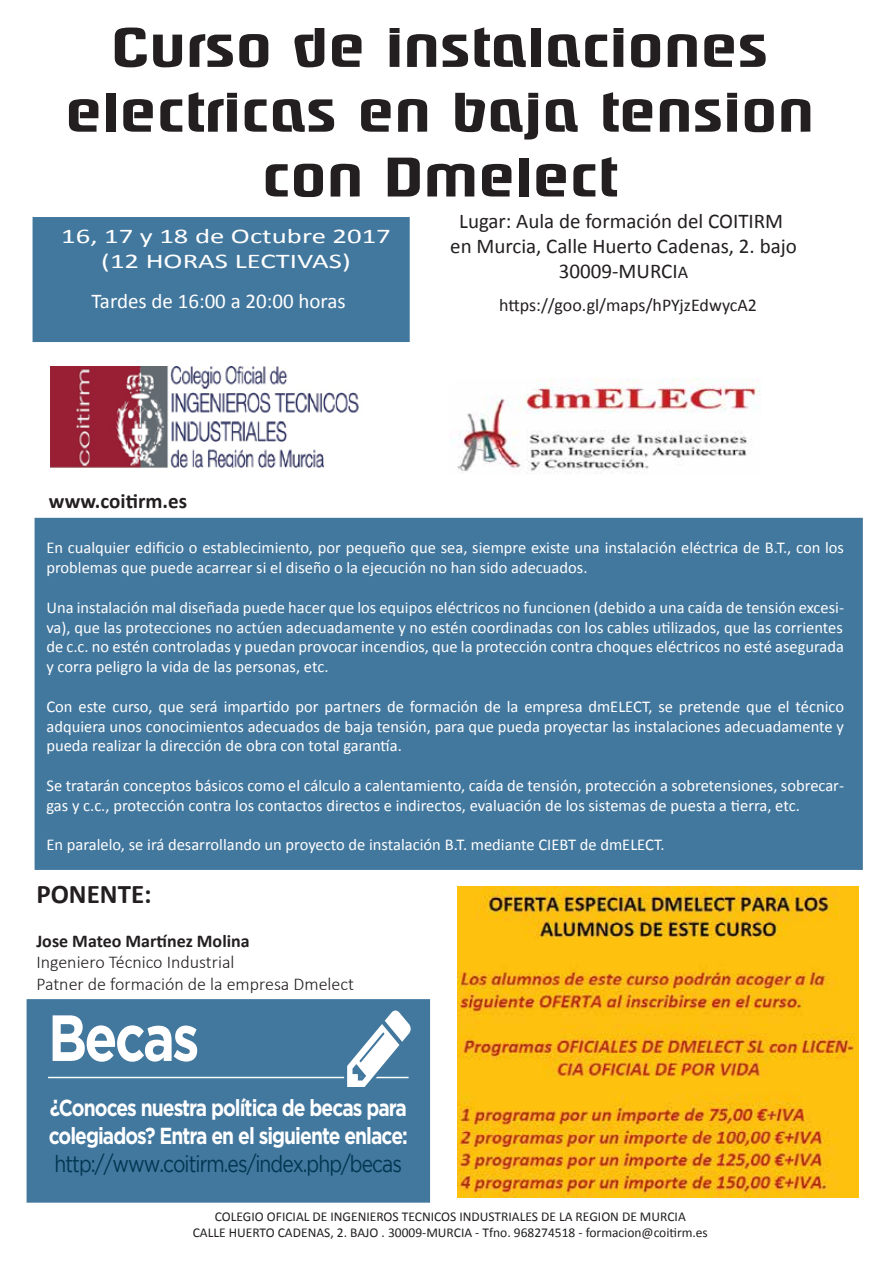
<style>
.page{position:relative;width:893px;height:1263px;background:#fff}
.page>*{position:absolute;margin:0;border:0;box-sizing:border-box;transform-origin:0 0}
.t1{font:700 65.1px "Gotham";letter-spacing:-.05em;color:#fff;scale:.83 1}
.t2{font:500 54px/64.8px "Phrastic";color:#231f20;text-align:center;scale:1.31 1}
.t3{font:700 27px "Calibri";color:#231f20}
.t4{font:700 23.25px/27.9px "Gotham";letter-spacing:-.05em;color:#fff;scale:.83 1}
.t5{font:23.25px "Gotham";letter-spacing:-.05em;color:#003650;scale:.83 1}
.t6{font:21px/25.2px "Calibri";color:#231f20;text-align:center}
.t7{font:21px/25.2px "Calibri";color:#fff;text-align:center;scale:1.37 1}
.t8{font:21px "Calibri";color:#fff}
.t9{font:700 21px "Calibri";color:#231f20}
.t10{font:300 18px/21.6px "Calibri";color:#231f20}
.t11{font:18px "Calibri";color:#231f20}
.t12{font:700 18px "Calibri";color:#231f20}
.t13{font:16.5px/19.8px "Calibri";color:#fff}
.t14{font:13.5px/16.2px "Calibri";color:#231f20;text-align:center}
.s1{font-size:18px}
.s2{font-family:"Myriad Pro"}
</style>
<div class="page">
<div style="left:33px;top:217px;width:377px;height:125px;background:#42779e"></div>
<img style="left:51px;top:367px;width:308px;height:101px">
<div style="left:35px;top:518px;width:828px;height:352px;background:#42779e"></div>
<div style="left:27px;top:999px;width:403px;height:204px;background:#42779e"></div>
<hr style="left:48px;top:1077px;width:361px;height:1px;background:#fff">
<svg style="left:344px;top:1007px;width:70px;height:83px"></svg>
<img style="left:452px;top:378px;width:308px;height:96px">
<img style="left:457px;top:886px;width:402px;height:311px">
<h2 class="t2" style="left:65px;top:16px;width:573px">Curso de instalaciones electricas en baja tension con Dmelect</h2>
<p class="t7" style="left:61px;top:224px;width:242px">16, 17 y 18 de Octubre 2017 (12 HORAS LECTIVAS)</p>
<p class="t8" style="left:91px;top:287px;width:256px">Tardes de 16:00 a 20:00 horas</p>
<p class="t6" style="left:450px;top:209px;width:348px">Lugar: Aula de formación del COITIRM en Murcia, Calle Huerto Cadenas, 2. bajo<br>30009-MURCI<span class="s1">A</span></p>
<p class="t11" style="left:499px;top:293px;width:259px">https://goo.gl/maps/hPYjzEdwycA2</p>
<p class="t9" style="left:49px;top:487px;width:140px">www.coitirm.es</p>
<p class="t13" style="left:46px;top:538px;width:799px">En cualquier edificio o establecimiento, por pequeño que sea, siempre existe una instalación eléctrica de B.T., con los problemas que puede acarrear si el diseño o la ejecución no han sido adecuados.</p>
<p class="t13" style="left:46px;top:597px;width:799px;text-align:justify">Una instalación mal diseñada puede hacer que los equipos eléctricos no funcionen (debido a una caída de tensión excesi&shy;va), que las protecciones no actúen adecuadamente y no estén coordinadas con los cables utilizados, que las corrientes de c.c. no estén controladas y puedan provocar incendios, que la protección contra choques eléctricos no esté asegurada y corra peligro la vida de las personas, etc.</p>
<p class="t13" style="left:46px;top:696px;width:799px;text-align:justify">Con este curso, que será impar<span class="s2">ti</span>do por partners de formación de la empresa dmELECT, se pretende que el técnico adquiera unos conocimientos adecuados de baja tensión, para que pueda proyectar las instalaciones adecuadamente y pueda realizar la dirección de obra con total garantía.</p>
<p class="t13" style="left:46px;top:776px;width:799px">Se tratarán conceptos básicos como el cálculo a calentamiento, caída de tensión, protección a sobretensiones, sobrecar&shy;gas y c.c., protección contra los contactos directos e indirectos, evaluación de los sistemas de puesta a tierra, etc.</p>
<p class="t13" style="left:46px;top:835px;width:620px">En paralelo, se irá desarrollando un proyecto de instalación B.T. mediante CIEBT de dmELECT.</p>
<h3 class="t3" style="left:36px;top:877px;width:117px">PONENTE:</h3>
<p class="t12" style="left:36px;top:929px;width:215px">Jose Mateo Martínez Molina</p>
<p class="t10" style="left:36px;top:951px;width:319px">Ingeniero Técnico Industrial<br>Patner de formación de la empresa Dmelect</p>
<h1 class="t1" style="left:48px;top:1000px;width:184px">Becas</h1>
<h3 class="t4" style="left:49px;top:1093px;width:434px">¿Conoces nuestra política de becas para colegiados? Entra en el siguiente enlace:</h3>
<h3 class="t5" style="left:55px;top:1150px;width:420px">http://www.coitirm.es/index.php/becas</h3>
<p class="t14" style="left:193px;top:1208px;width:517px">COLEGIO OFICIAL DE INGENIEROS TECNICOS INDUSTRIALES DE LA REGION DE MURCIA<br>CALLE HUERTO CADENAS, 2. BAJO . 30009-MURCIA - Tfno. 968274518 - formacion@coitirm.es</p>
</div>
